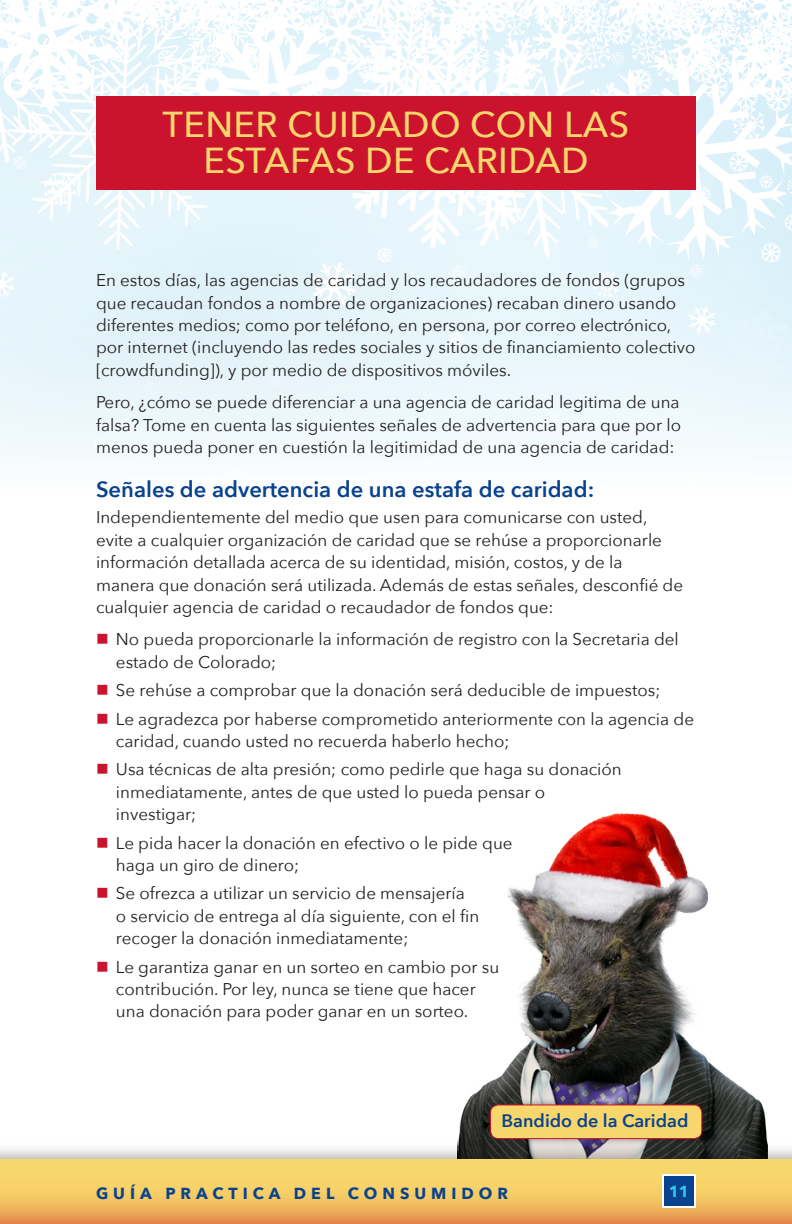
<style>
.page{position:relative;width:792px;height:1224px;background:#fff}
.page>*{position:absolute;margin:0;border:0;box-sizing:border-box;transform-origin:0 0}
.t1{font:500 36px/36px "Avenir Next";letter-spacing:.01em;color:#f7d76b;text-align:center}
.t2{font:600 22px "Avenir Next";color:#09428e}
.t3{font:600 18px "Avenir Next";color:#09428e}
.t4{font:17px/22.4px "Avenir Next";color:#231f20}
.t5{font:700 16px "Avenir Next";letter-spacing:.31em;color:#09428e}
.t6{font:700 16px "Avenir Next";color:#34c5f1}
.s1{color:#cb132e}
</style>
<div class="page">
<img style="left:458px;top:813px;width:310px;height:328px">
<div style="left:0;top:0;width:792px;height:492px;background:#f3fafd"></div>
<svg style="left:0;top:0;width:792px;height:396px"></svg>
<div style="left:0;top:1141px;width:792px;height:83px;background:#231f20;opacity:.54"></div>
<svg style="left:0;top:1159px;width:792px;height:65px;background:#f2c263"></svg>
<div style="left:663px;top:1175px;width:32px;height:32px;background:#09428e"></div>
<div style="left:662px;top:1174px;width:34px;height:34px;border:2px solid #fff"></div>
<div style="left:96px;top:96px;width:600px;height:94px;background:#cb132e"></div>
<div style="left:485px;top:1098px;width:226px;height:48px;background:#231f20;opacity:.45"></div>
<div style="left:490px;top:1105px;width:212px;height:34px;background:#f7d76b;border-radius:8px"></div>
<div style="left:490px;top:1104px;width:212px;height:35px;border:1px solid #cb132e;border-radius:8px"></div>
<h1 class="t1" style="left:163px;top:106px;width:468px">TENER CUIDADO CON LAS<br>ESTAFAS DE CARIDAD</h1>
<p class="t4" style="left:96px;top:269px;width:601px">En estos días, las agencias de caridad y los recaudadores de fondos (grupos que recaudan fondos a nombre de organizaciones) recaban dinero usando diferentes medios; como por teléfono, en persona, por correo electrónico, por internet (incluyendo las redes sociales y sitios de financiamiento colectivo [crowdfunding]), y por medio de dispositivos móviles.</p>
<p class="t4" style="left:96px;top:391px;width:587px;text-align:justify">Pero, ¿cómo se puede diferenciar a una agencia de caridad legitima de una falsa? Tome en cuenta las siguientes señales de advertencia para que por lo menos pueda poner en cuestión la legitimidad de una agencia de caridad:</p>
<p class="t2" style="left:96px;top:476px;width:500px">Señales de advertencia de una estafa de caridad:</p>
<p class="t4" style="left:96px;top:506px;width:589px">Independientemente del medio que usen para comunicarse con usted, evite a cualquier organización de caridad que se rehúse a proporcionarle información detallada acerca de su identidad, misión, costos, y de la manera que donación será utilizada. Además de estas señales, desconfié de cualquier agencia de caridad o recaudador de fondos que:</p>
<p class="t4" style="left:116px;top:628px;width:564px;text-indent:-20px"><span class="s1">■</span> No pueda proporcionarle la información de registro con la Secretaria del estado de Colorado;</p>
<p class="t4" style="left:96px;top:679px;width:566px"><span class="s1">■</span> Se rehúse a comprobar que la donación será deducible de impuestos;</p>
<p class="t4" style="left:116px;top:707px;width:580px;text-indent:-20px"><span class="s1">■</span> Le agradezca por haberse comprometido anteriormente con la agencia de caridad, cuando usted no recuerda haberlo hecho;</p>
<p class="t4" style="left:116px;top:758px;width:507px;text-indent:-20px"><span class="s1">■</span> Usa técnicas de alta presión; como pedirle que haga su donación inmediatamente, antes de que usted lo pueda pensar o investigar;</p>
<p class="t4" style="left:116px;top:832px;width:398px;text-indent:-20px"><span class="s1">■</span> Le pida hacer la donación en efectivo o le pide que haga un giro de dinero;</p>
<p class="t4" style="left:116px;top:882px;width:365px;text-indent:-20px"><span class="s1">■</span> Se ofrezca a utilizar un servicio de mensajería o servicio de entrega al día siguiente, con el fin recoger la donación inmediatamente;</p>
<p class="t4" style="left:116px;top:956px;width:385px;text-indent:-20px"><span class="s1">■</span> Le garantiza ganar en un sorteo en cambio por su contribución. Por ley, nunca se tiene que hacer una donación para poder ganar en un sorteo.</p>
<p class="t3" style="left:502px;top:1110px;width:188px">Bandido de la Caridad</p>
<p class="t5" style="left:96px;top:1184px;width:414px">GUÍA PRACTICA DEL CONSUMIDOR</p>
<p class="t6" style="left:669px;top:1182px;width:22px">11</p>
</div>
